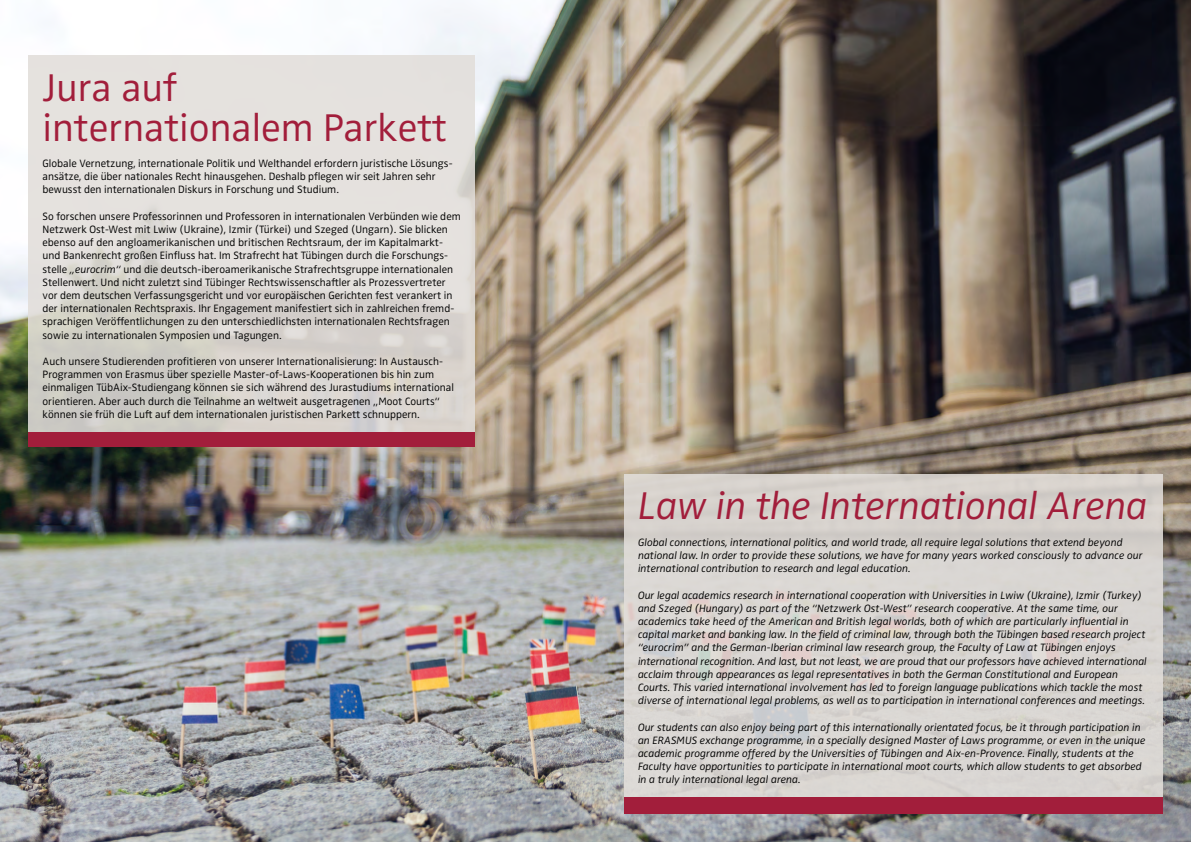
<style>
.page{position:relative;width:1191px;height:842px;background:#fff}
.page>*{position:absolute;margin:0;border:0;box-sizing:border-box;transform-origin:0 0}
.t1{font:300 40px/40px "Zwo OT";color:#a21e3b}
.t2{font:italic 300 40px "Zwo OT";letter-spacing:-.01em;color:#a21e3b}
.t3{font:italic 300 11px/13.2px "Zwo OT";color:#000}
.t4{font:300 11px/13.2px "Zwo OT";color:#000}
.s1{font-style:italic}
</style>
<div class="page">
<img style="left:0;top:0;width:1191px;height:842px">
<div style="left:624px;top:474px;width:538px;height:323px;background:#d9d6d2"></div>
<div style="left:28px;top:55px;width:447px;height:377px;background:linear-gradient(to bottom,#eae7e4,#d2cec8)"></div>
<div style="left:624px;top:797px;width:538px;height:17px;background:#a21e3b"></div>
<div style="left:28px;top:432px;width:447px;height:14px;background:#a21e3b"></div>
<h1 class="t1" style="left:43px;top:68px;width:406px">Jura auf internationalem Parkett</h1>
<p class="t4" style="left:43px;top:157px;width:411px">Globale Vernetzung, internationale Politik und Welthandel erfordern juristische Lösungs&shy;ansätze, die über nationales Recht hinausgehen. Deshalb pflegen wir seit Jahren sehr bewusst den internationalen Diskurs in Forschung und Studium.</p>
<p class="t4" style="left:43px;top:210px;width:420px">So forschen unsere Professorinnen und Professoren in internationalen Verbünden wie dem Netzwerk Ost-West mit Lwiw (Ukraine), Izmir (Türkei) und Szeged (Ungarn). Sie blicken ebenso auf den angloamerikanischen und britischen Rechtsraum, der im Kapitalmarkt&shy;und Bankenrecht großen Einfluss hat. Im Strafrecht hat Tübingen durch die Forschungs&shy;stelle <span class="s1">„eurocrim“</span> und die deutsch-iberoamerikanische Strafrechtsgruppe internationalen Stellenwert. Und nicht zuletzt sind Tübinger Rechtswissenschaftler als Prozessvertreter vor dem deutschen Verfassungsgericht und vor europäischen Gerichten fest verankert in der internationalen Rechtspraxis. Ihr Engagement manifestiert sich in zahlreichen fremd&shy;sprachigen Veröffentlichungen zu den unterschiedlichsten internationalen Rechtsfragen sowie zu internationalen Symposien und Tagungen.</p>
<p class="t4" style="left:43px;top:355px;width:413px">Auch unsere Studierenden profitieren von unserer Internationalisierung: In Austausch-Programmen von Erasmus über spezielle Master-of-Laws-Kooperationen bis hin zum einmaligen TübAix-Studiengang können sie sich während des Jurastudiums international orientieren. Aber auch durch die Teilnahme an weltweit ausgetragenen „Moot Courts“ können sie früh die Luft auf dem internationalen juristischen Parkett schnuppern.</p>
<h1 class="t2" style="left:638px;top:483px;width:511px">Law in the International Arena</h1>
<p class="t3" style="left:638px;top:536px;width:506px">Global connections, international politics, and world trade, all require legal solutions that extend beyond national law. In order to provide these solutions, we have for many years worked consciously to advance our international contribution to research and legal education.</p>
<p class="t3" style="left:638px;top:588px;width:510px">Our legal academics research in international cooperation with Universities in Lwiw (Ukraine), Izmir (Turkey) and Szeged (Hungary) as part of the “Netzwerk Ost-West” research cooperative. At the same time, our academics take heed of the American and British legal worlds, both of which are particularly influential in capital market and banking law. In the field of criminal law, through both the Tübingen based research project “eurocrim” and the German-Iberian criminal law research group, the Faculty of Law at Tübingen enjoys international recognition. And last, but not least, we are proud that our professors have achieved international acclaim through appearances as legal representatives in both the German Constitutional and European Courts. This varied international involvement has led to foreign language publications which tackle the most diverse of international legal problems, as well as to participation in international conferences and meetings.</p>
<p class="t3" style="left:638px;top:720px;width:509px">Our students can also enjoy being part of this internationally orientated focus, be it through participation in an ERASMUS exchange programme, in a specially designed Master of Laws programme, or even in the unique academic programme offered by the Universities of Tübingen and Aix-en-Provence. Finally, students at the Faculty have opportunities to participate in international moot courts, which allow students to get absorbed in a truly international legal arena.</p>
</div>
